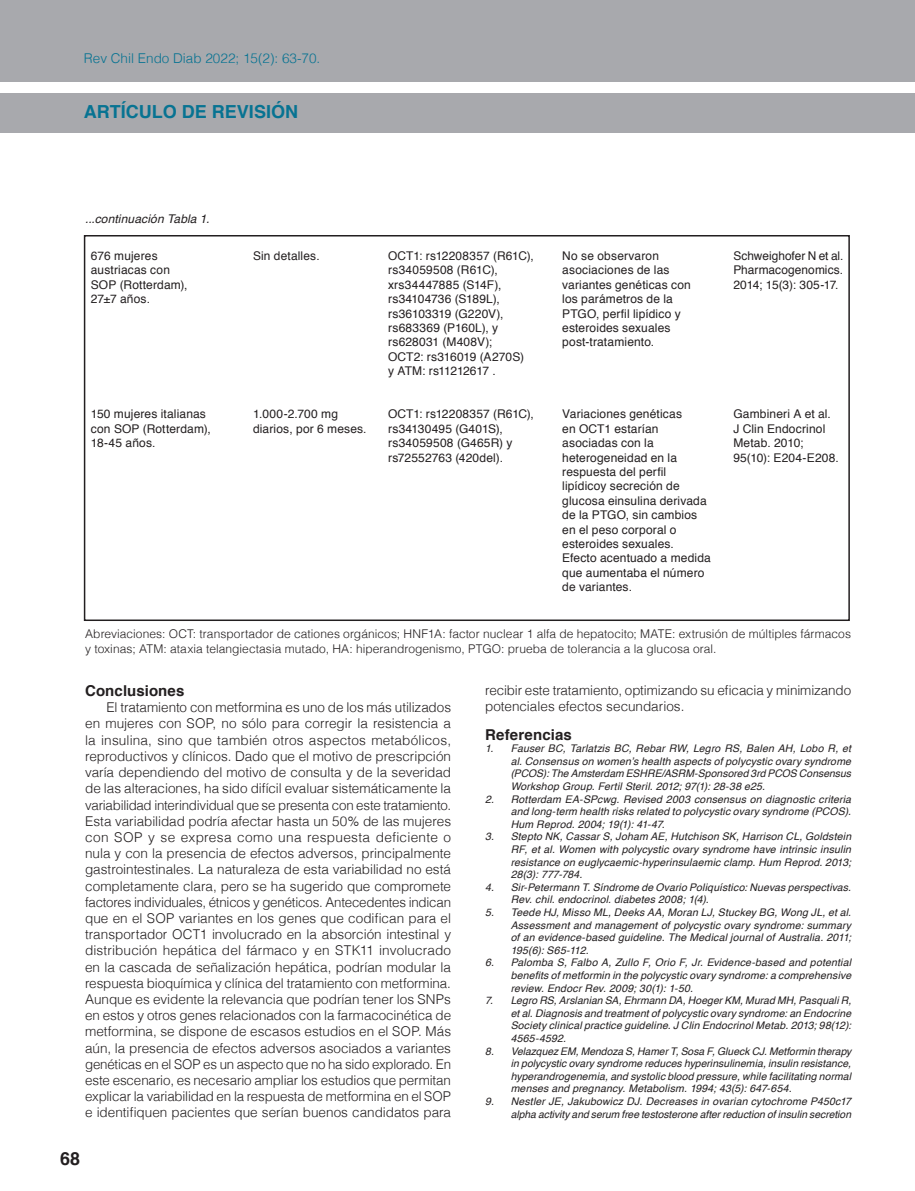
<style>
.page{position:relative;width:915px;height:1191px;background:#fff}
.page>*{position:absolute;margin:0;border:0;box-sizing:border-box;transform-origin:0 0}
.t1{font:700 18px "Helvetica";color:#077392}
.t2{font:700 18px "Helvetica";color:#231f20}
.Sub_titulos_1{font:700 15px "Helvetica";letter-spacing:.005em;color:#231f20}
.Texto{font:300 13.5px/16.2px "Helvetica";letter-spacing:-.005em;color:#231f20;text-align:justify}
.t3{font:300 13.5px "Helvetica";color:#077392}
.Lista_tabulada{font:12px "Helvetica";letter-spacing:.01em;color:#231f20}
.Texto-2{font:300 12px/14.4px "Helvetica";letter-spacing:.005em;color:#231f20}
.Lista_tabulada-2{font:italic 12px "Helvetica";letter-spacing:.01em;color:#231f20}
.Lista_tabulada-3{font:12px "Helvetica";letter-spacing:-.015em;color:#231f20}
.Lista_tabulada-4{font:12px "Helvetica";letter-spacing:-.035em;color:#231f20}
.Bibliografia{font:italic 10.5px/12.6px "Helvetica";letter-spacing:.015em;color:#231f20;text-align:justify}
</style>
<div class="page">
<div style="left:0;top:0;width:914px;height:81px;background:#a8a9ad"></div>
<div style="left:0;top:93px;width:914px;height:40px;background:#a8a9ad"></div>
<div style="left:84px;top:235px;width:765px;height:386px;border:2px solid #231f20"></div>
<p class="t3" style="left:84px;top:46px;width:238px">Rev Chil Endo Diab 2022; 15(2): 63-70.</p>
<h1 class="t1" style="left:84px;top:97px;width:216px">ARTÍCULO DE REVISIÓN</h1>
<p class="Lista_tabulada-2" style="left:85px;top:209px;width:125px">...continuación Tabla 1.</p>
<p class="Lista_tabulada" style="left:91px;top:246px;width:68px">676 mujeres</p>
<p class="Lista_tabulada" style="left:253px;top:246px;width:68px">Sin detalles.</p>
<p class="Lista_tabulada" style="left:388px;top:246px;width:147px">OCT1: rs12208357 (R61C),</p>
<p class="Lista_tabulada" style="left:562px;top:246px;width:98px">No se observaron</p>
<p class="Lista_tabulada" style="left:733px;top:246px;width:111px">Schweighofer N et al.</p>
<p class="Lista_tabulada" style="left:91px;top:261px;width:81px">austriacas con</p>
<p class="Lista_tabulada" style="left:388px;top:261px;width:111px">rs34059508 (R61C),</p>
<p class="Lista_tabulada" style="left:562px;top:261px;width:109px">asociaciones de las</p>
<p class="Lista_tabulada" style="left:733px;top:261px;width:111px">Pharmacogenomics.</p>
<p class="Lista_tabulada" style="left:91px;top:275px;width:98px">SOP (Rotterdam),</p>
<p class="Lista_tabulada" style="left:388px;top:275px;width:115px">xrs34447885 (S14F),</p>
<p class="Lista_tabulada" style="left:562px;top:275px;width:130px">variantes genéticas con</p>
<p class="Lista_tabulada-3" style="left:733px;top:275px;width:107px">2014; 15(3): 305-17.</p>
<p class="Lista_tabulada" style="left:91px;top:290px;width:61px">27±7 años.</p>
<p class="Lista_tabulada" style="left:388px;top:290px;width:113px">rs34104736 (S189L),</p>
<p class="Lista_tabulada" style="left:562px;top:290px;width:112px">los parámetros de la</p>
<p class="Lista_tabulada" style="left:388px;top:304px;width:117px">rs36103319 (G220V),</p>
<p class="Lista_tabulada" style="left:562px;top:304px;width:120px">PTGO, perfil lipídico y</p>
<p class="Lista_tabulada" style="left:388px;top:318px;width:111px">rs683369 (P160L), y</p>
<p class="Lista_tabulada" style="left:562px;top:318px;width:110px">esteroides sexuales</p>
<p class="Lista_tabulada" style="left:388px;top:333px;width:106px">rs628031 (M408V);</p>
<p class="Lista_tabulada" style="left:562px;top:333px;width:93px">post-tratamiento.</p>
<p class="Lista_tabulada" style="left:388px;top:347px;width:137px">OCT2: rs316019 (A270S)</p>
<p class="Lista_tabulada-4" style="left:388px;top:362px;width:109px">y ATM: rs11212617 .</p>
<p class="Lista_tabulada" style="left:91px;top:405px;width:117px">150 mujeres italianas</p>
<p class="Lista_tabulada" style="left:253px;top:405px;width:86px">1.000-2.700 mg</p>
<p class="Lista_tabulada" style="left:388px;top:405px;width:147px">OCT1: rs12208357 (R61C),</p>
<p class="Lista_tabulada" style="left:562px;top:405px;width:121px">Variaciones genéticas</p>
<p class="Lista_tabulada" style="left:733px;top:405px;width:99px">Gambineri A et al.</p>
<p class="Lista_tabulada" style="left:91px;top:419px;width:121px">con SOP (Rotterdam),</p>
<p class="Lista_tabulada" style="left:253px;top:419px;width:115px">diarios, por 6 meses.</p>
<p class="Lista_tabulada" style="left:388px;top:419px;width:116px">rs34130495 (G401S),</p>
<p class="Lista_tabulada" style="left:562px;top:419px;width:98px">en OCT1 estarían</p>
<p class="Lista_tabulada" style="left:733px;top:419px;width:93px">J Clin Endocrinol</p>
<p class="Lista_tabulada" style="left:91px;top:434px;width:66px">18-45 años.</p>
<p class="Lista_tabulada" style="left:388px;top:434px;width:126px">rs34059508 (G465R) y</p>
<p class="Lista_tabulada" style="left:562px;top:434px;width:93px">asociadas con la</p>
<p class="Lista_tabulada" style="left:733px;top:434px;width:72px">Metab. 2010;</p>
<p class="Lista_tabulada" style="left:388px;top:448px;width:116px">rs72552763 (420del).</p>
<p class="Lista_tabulada" style="left:562px;top:448px;width:116px">heterogeneidad en la</p>
<p class="Lista_tabulada" style="left:733px;top:448px;width:107px">95(10): E204-E208.</p>
<p class="Lista_tabulada" style="left:562px;top:462px;width:105px">respuesta del perfil</p>
<p class="Lista_tabulada" style="left:562px;top:477px;width:119px">lipídicoy secreción de</p>
<p class="Lista_tabulada" style="left:562px;top:491px;width:146px">glucosa einsulina derivada</p>
<p class="Lista_tabulada" style="left:562px;top:506px;width:136px">de la PTGO, sin cambios</p>
<p class="Lista_tabulada" style="left:562px;top:520px;width:116px">en el peso corporal o</p>
<p class="Lista_tabulada" style="left:562px;top:534px;width:113px">esteroides sexuales.</p>
<p class="Lista_tabulada" style="left:562px;top:549px;width:150px">Efecto acentuado a medida</p>
<p class="Lista_tabulada" style="left:562px;top:563px;width:144px">que aumentaba el número</p>
<p class="Lista_tabulada" style="left:562px;top:578px;width:71px">de variantes.</p>
<p class="Texto-2" style="left:85px;top:626px;width:767px">Abreviaciones: OCT: transportador de cationes orgánicos; HNF1A: factor nuclear 1 alfa de hepatocito; MATE: extrusión de múltiples fármacos y toxinas; ATM: ataxia telangiectasia mutado, HA: hiperandrogenismo, PTGO: prueba de tolerancia a la glucosa oral.</p>
<p class="Sub_titulos_1" style="left:85px;top:678px;width:101px">Conclusiones</p>
<p class="Texto" style="left:85px;top:698px;width:367px;text-indent:21px">El tratamiento con metformina es uno de los más utilizados en mujeres con SOP, no sólo para corregir la resistencia a la insulina, sino que también otros aspectos metabólicos, reproductivos y clínicos. Dado que el motivo de prescripción varía dependiendo del motivo de consulta y de la severidad de las alteraciones, ha sido difícil evaluar sistemáticamente la variabilidad interindividual que se presenta con este tratamiento.<br>Esta variabilidad podría afectar hasta un 50% de las mujeres con SOP y se expresa como una respuesta deficiente o nula y con la presencia de efectos adversos, principalmente gastrointestinales. La naturaleza de esta variabilidad no está completamente clara, pero se ha sugerido que compromete factores individuales, étnicos y genéticos. Antecedentes indican que en el SOP variantes en los genes que codifican para el transportador OCT1 involucrado en la absorción intestinal y distribución hepática del fármaco y en STK11 involucrado en la cascada de señalización hepática, podrían modular la respuesta bioquímica y clínica del tratamiento con metformina.<br>Aunque es evidente la relevancia que podrían tener los SNPs en estos y otros genes relacionados con la farmacocinética de metformina, se dispone de escasos estudios en el SOP. Más aún, la presencia de efectos adversos asociados a variantes genéticas en el SOP es un aspecto que no ha sido explorado. En este escenario, es necesario ampliar los estudios que permitan explicar la variabilidad en la respuesta de metformina en el SOP e identifiquen pacientes que serían buenos candidatos para</p>
<h1 class="t2" style="left:60px;top:1144px;width:22px">68</h1>
<p class="Texto" style="left:485px;top:680px;width:367px">recibir este tratamiento, optimizando su eficacia y minimizando potenciales efectos secundarios.</p>
<p class="Sub_titulos_1" style="left:485px;top:722px;width:88px">Referencias</p>
<p class="Bibliografia" style="left:510px;top:742px;width:342px;text-indent:-26px">1. Fauser BC, Tarlatzis BC, Rebar RW, Legro RS, Balen AH, Lobo R, et al. Consensus on women’s health aspects of polycystic ovary syndrome (PCOS): The Amsterdam ESHRE/ASRM-Sponsored 3rd PCOS Consensus Workshop Group. Fertil Steril. 2012; 97(1): 28-38 e25.</p>
<p class="Bibliografia" style="left:510px;top:793px;width:342px;text-indent:-26px">2. Rotterdam EA-SPcwg. Revised 2003 consensus on diagnostic criteria and long-term health risks related to polycystic ovary syndrome (PCOS).<br>Hum Reprod. 2004; 19(1): 41-47.</p>
<p class="Bibliografia" style="left:510px;top:830px;width:342px;text-indent:-26px">3. Stepto NK, Cassar S, Joham AE, Hutchison SK, Harrison CL, Goldstein RF, et al. Women with polycystic ovary syndrome have intrinsic insulin resistance on euglycaemic-hyperinsulaemic clamp. Hum Reprod. 2013; 28(3): 777-784.</p>
<p class="Bibliografia" style="left:510px;top:881px;width:342px;text-indent:-26px">4. Sir-Petermann T. Síndrome de Ovario Poliquístico: Nuevas perspectivas.<br>Rev. chil. endocrinol. diabetes 2008; 1(4).</p>
<p class="Bibliografia" style="left:510px;top:906px;width:342px;text-indent:-26px">5. Teede HJ, Misso ML, Deeks AA, Moran LJ, Stuckey BG, Wong JL, et al.<br>Assessment and management of polycystic ovary syndrome: summary of an evidence-based guideline. The Medical journal of Australia. 2011; 195(6): S65-112.</p>
<p class="Bibliografia" style="left:510px;top:956px;width:342px;text-indent:-26px">6. Palomba S, Falbo A, Zullo F, Orio F, Jr. Evidence-based and potential benefits of metformin in the polycystic ovary syndrome: a comprehensive review. Endocr Rev. 2009; 30(1): 1-50.</p>
<p class="Bibliografia" style="left:510px;top:994px;width:342px;text-indent:-26px">7. Legro RS, Arslanian SA, Ehrmann DA, Hoeger KM, Murad MH, Pasquali R, et al. Diagnosis and treatment of polycystic ovary syndrome: an Endocrine Society clinical practice guideline. J Clin Endocrinol Metab. 2013; 98(12):<br>4565-4592.</p>
<p class="Bibliografia" style="left:510px;top:1045px;width:342px;text-indent:-26px">8. Velazquez EM, Mendoza S, Hamer T, Sosa F, Glueck CJ. Metformin therapy in polycystic ovary syndrome reduces hyperinsulinemia, insulin resistance, hyperandrogenemia, and systolic blood pressure, while facilitating normal menses and pregnancy. Metabolism. 1994; 43(5): 647-654.</p>
<p class="Bibliografia" style="left:485px;top:1095px;width:367px;text-align:right">9. Nestler JE, Jakubowicz DJ. Decreases in ovarian cytochrome P450c17 alpha activity and serum free testosterone after reduction of insulin secretion</p>
</div>
